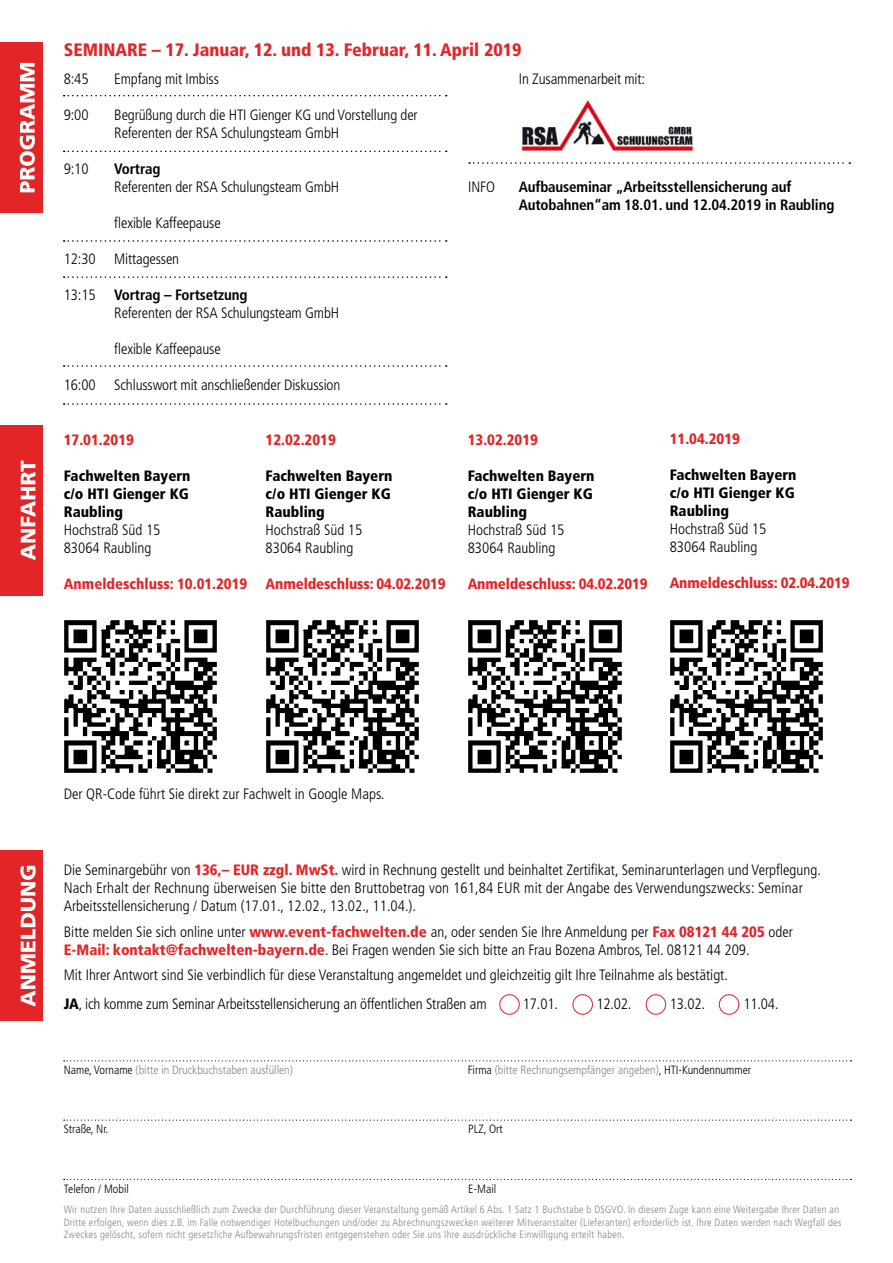
<style>
.page{position:relative;width:893px;height:1263px;background:#fff}
.page>*{position:absolute;margin:0;border:0;box-sizing:border-box;transform-origin:0 0}
.t1{font:900 condensed 18px "Frutiger";color:#e42528}
.t2{font:300 condensed 15px/18px "Frutiger";color:#000}
.t3{font:900 condensed 15px/18px "Frutiger";color:#000}
.t4{font:900 condensed 15px "Frutiger";color:#e42528}
.t5{font:700 condensed 15px/18px "Frutiger";letter-spacing:-.01em;color:#000}
.t6{font:300 condensed 12px "Frutiger";color:#848687}
.t7{font:300 condensed 12px "Frutiger";color:#000}
.t8{font:300 condensed 10.5px/12.6px "Frutiger";letter-spacing:.02em;color:#848687}
.s1{font-weight:900;color:#e42528}
.s2{font-weight:900}
.s3{color:#000}
</style>
<div class="page">
<div style="left:0;top:43px;width:43px;height:170px;background:#e42528"></div>
<svg style="left:20px;top:63px;width:15px;height:129px"></svg>
<div style="left:0;top:425px;width:43px;height:170px;background:#e42528"></div>
<svg style="left:21px;top:461px;width:14px;height:99px"></svg>
<div style="left:0;top:850px;width:43px;height:170px;background:#e42528"></div>
<svg style="left:20px;top:866px;width:16px;height:140px"></svg>
<svg style="left:64px;top:1060px;width:787px;height:1px"></svg>
<svg style="left:64px;top:1119px;width:787px;height:2px"></svg>
<svg style="left:64px;top:1179px;width:787px;height:1px"></svg>
<svg style="left:64px;top:151px;width:383px;height:1px"></svg>
<svg style="left:64px;top:95px;width:383px;height:1px"></svg>
<svg style="left:64px;top:240px;width:383px;height:2px"></svg>
<svg style="left:64px;top:276px;width:383px;height:2px"></svg>
<svg style="left:64px;top:365px;width:383px;height:2px"></svg>
<svg style="left:64px;top:403px;width:383px;height:2px"></svg>
<svg style="left:469px;top:162px;width:381px;height:2px"></svg>
<img style="left:520px;top:100px;width:174px;height:52px">
<div style="left:499px;top:994px;width:21px;height:21px;border:1px solid #e42528;border-radius:50%"></div>
<div style="left:572px;top:994px;width:21px;height:21px;border:1px solid #e42528;border-radius:50%"></div>
<div style="left:646px;top:994px;width:20px;height:21px;border:1px solid #e42528;border-radius:50%"></div>
<div style="left:719px;top:994px;width:20px;height:21px;border:1px solid #e42528;border-radius:50%"></div>
<img style="left:266px;top:620px;width:153px;height:153px">
<img style="left:670px;top:620px;width:153px;height:153px">
<img style="left:64px;top:620px;width:153px;height:153px">
<img style="left:468px;top:620px;width:153px;height:153px">
<p class="t1" style="left:64px;top:39px;width:459px">SEMINARE – 17. Januar, 12. und 13. Februar, 11. April 2019</p>
<p class="t2" style="left:64px;top:70px;width:26px">8:45</p>
<p class="t2" style="left:64px;top:106px;width:26px">9:00</p>
<p class="t2" style="left:64px;top:160px;width:26px">9:10</p>
<p class="t2" style="left:64px;top:250px;width:33px">12:30</p>
<p class="t2" style="left:64px;top:286px;width:33px">13:15</p>
<p class="t2" style="left:64px;top:376px;width:33px">16:00</p>
<p class="t2" style="left:114px;top:70px;width:106px">Empfang mit Imbiss</p>
<p class="t2" style="left:114px;top:106px;width:305px">Begrüßung durch die HTI Gienger KG und Vorstellung der<br>Referenten der RSA Schulungsteam GmbH</p>
<p class="t5" style="left:114px;top:159px;width:48px">Vortrag</p>
<p class="t2" style="left:114px;top:178px;width:226px">Referenten der RSA Schulungsteam GmbH</p>
<p class="t2" style="left:114px;top:214px;width:108px">flexible Kaffeepause</p>
<p class="t2" style="left:114px;top:250px;width:66px">Mittagessen</p>
<p class="t5" style="left:114px;top:285px;width:135px">Vortrag – Fortsetzung</p>
<p class="t2" style="left:114px;top:304px;width:226px">Referenten der RSA Schulungsteam GmbH</p>
<p class="t2" style="left:114px;top:340px;width:108px">flexible Kaffeepause</p>
<p class="t2" style="left:114px;top:376px;width:228px">Schlusswort mit anschließender Diskussion</p>
<p class="t4" style="left:64px;top:431px;width:72px">17.01.2019</p>
<p class="t3" style="left:64px;top:467px;width:128px">Fachwelten Bayern c/o HTI</p>
<p class="t3" style="left:64px;top:485px;width:125px;text-indent:49px">Gienger KG<br>Raubling</p>
<p class="t2" style="left:64px;top:521px;width:98px">Hochstraß Süd 15<br>83064 Raubling</p>
<p class="t4" style="left:64px;top:575px;width:185px">Anmeldeschluss: 10.01.2019</p>
<p class="t4" style="left:266px;top:431px;width:72px">12.02.2019</p>
<p class="t3" style="left:266px;top:467px;width:128px">Fachwelten Bayern c/o HTI</p>
<p class="t3" style="left:266px;top:485px;width:125px;text-indent:49px">Gienger KG<br>Raubling</p>
<p class="t2" style="left:266px;top:521px;width:98px">Hochstraß Süd 15<br>83064 Raubling</p>
<p class="t4" style="left:266px;top:575px;width:181px">Anmeldeschluss: 04.02.2019</p>
<p class="t2" style="left:519px;top:70px;width:128px">In Zusammenarbeit mit:</p>
<p class="t2" style="left:468px;top:178px;width:28px">INFO</p>
<p class="t5" style="left:519px;top:177px;width:317px">Aufbauseminar „Arbeitsstellensicherung auf<br>Autobahnen“am 18.01. und 12.04.2019 in Raubling</p>
<p class="t4" style="left:468px;top:431px;width:72px">13.02.2019</p>
<p class="t3" style="left:468px;top:467px;width:128px">Fachwelten Bayern c/o HTI</p>
<p class="t3" style="left:468px;top:485px;width:125px;text-indent:49px">Gienger KG<br>Raubling</p>
<p class="t2" style="left:468px;top:521px;width:98px">Hochstraß Süd 15<br>83064 Raubling</p>
<p class="t4" style="left:468px;top:575px;width:181px">Anmeldeschluss: 04.02.2019</p>
<p class="t4" style="left:670px;top:430px;width:72px">11.04.2019</p>
<p class="t3" style="left:670px;top:466px;width:128px">Fachwelten Bayern c/o HTI</p>
<p class="t3" style="left:670px;top:484px;width:125px;text-indent:49px">Gienger KG<br>Raubling</p>
<p class="t2" style="left:670px;top:520px;width:98px">Hochstraß Süd 15<br>83064 Raubling</p>
<p class="t4" style="left:670px;top:574px;width:181px">Anmeldeschluss: 02.04.2019</p>
<p class="t2" style="left:64px;top:785px;width:322px">Der QR-Code führt Sie direkt zur Fachwelt in Google Maps.</p>
<p class="t2" style="left:64px;top:860px;width:759px;text-indent:199px"><span class="s1">zzgl. MwSt.</span> wird in Rechnung gestellt und beinhaltet Zertifikat, Seminarunterlagen und Verpflegung.<br>Nach Erhalt der Rechnung überweisen Sie bitte den Bruttobetrag von 161,84 EUR mit der Angabe des Verwendungszwecks: Seminar<br>Arbeitsstellensicherung / Datum (17.01., 12.02., 13.02., 11.04.).</p>
<p class="t2" style="left:64px;top:923px;width:731px">Bitte melden Sie sich online unter <span class="s1">www.event-fachwelten.de</span> an, oder senden Sie Ihre Anmeldung per <span class="s1">Fax 08121 44 205</span> oder<br><span class="s1">E-Mail: kontakt@fachwelten-bayern.de</span>. Bei Fragen wenden Sie sich bitte an Frau Bozena Ambros, Tel. 08121 44 209.</p>
<p class="t2" style="left:64px;top:966px;width:666px">Mit Ihrer Antwort sind Sie verbindlich für diese Veranstaltung angemeldet und gleichzeitig gilt Ihre Teilnahme als bestätigt.</p>
<p class="t2" style="left:64px;top:860px;width:179px">Die Seminargebühr von <span class="s1">136,– EUR</span></p>
<p class="t2" style="left:64px;top:995px;width:424px"><span class="s2">JA</span>, ich komme zum Seminar Arbeitsstellensicherung an öffentlichen Straßen am</p>
<p class="t2" style="left:523px;top:995px;width:37px">17.01.</p>
<p class="t2" style="left:596px;top:995px;width:37px">12.02.</p>
<p class="t2" style="left:670px;top:995px;width:37px">13.02.</p>
<p class="t2" style="left:743px;top:995px;width:37px">11.04.</p>
<p class="t6" style="left:64px;top:1063px;width:231px"><span class="s3">Name, Vorname</span> (bitte in Druckbuchstaben ausfüllen)</p>
<p class="t6" style="left:468px;top:1063px;width:285px"><span class="s3">Firma</span> (bitte Rechnungsempfänger angeben)<span class="s3">, HTI-Kundennummer</span></p>
<p class="t7" style="left:64px;top:1122px;width:46px">Straße, Nr.</p>
<p class="t7" style="left:468px;top:1122px;width:36px">PLZ, Ort</p>
<p class="t7" style="left:64px;top:1182px;width:67px">Telefon / Mobil</p>
<p class="t7" style="left:468px;top:1182px;width:29px">E-Mail</p>
<p class="t8" style="left:64px;top:1203px;width:779px">Wir nutzen Ihre Daten ausschließlich zum Zwecke der Durchführung dieser Veranstaltung gemäß Artikel 6 Abs. 1 Satz 1 Buchstabe b DSGVO. In diesem Zuge kann eine Weitergabe Ihrer Daten an<br>Dritte erfolgen, wenn dies z.B. im Falle notwendiger Hotelbuchungen und/oder zu Abrechnungszwecken weiterer Mitveranstalter (Lieferanten) erforderlich ist. Ihre Daten werden nach Wegfall des<br>Zweckes gelöscht, sofern nicht gesetzliche Aufbewahrungsfristen entgegenstehen oder Sie uns Ihre ausdrückliche Einwilligung erteilt haben.</p>
</div>
